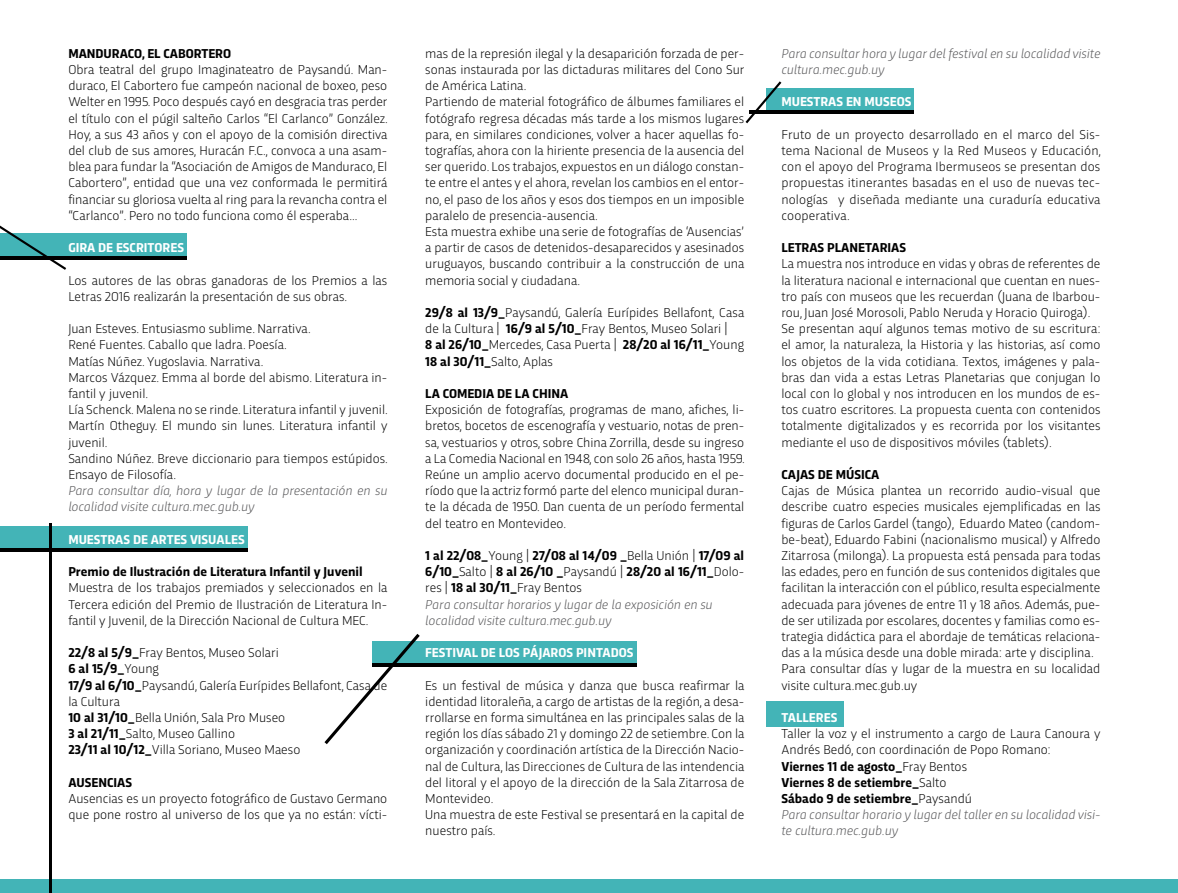
<style>
.page{position:relative;width:1178px;height:893px;background:#fff}
.page>*{position:absolute;margin:0;border:0;box-sizing:border-box;transform-origin:0 0}
.t1{font:300 13.5px/16.2px "Trasandina";color:#000}
.t2{font:italic 300 13.5px/16.2px "Trasandina";color:#58585a}
.t3{font:700 13.5px "Trasandina";color:#000}
.t4{font:700 13.5px "Trasandina";color:#fff}
.s1{font-weight:700}
.s2{font-weight:700;font-style:normal;color:#000}
.s3{font-style:normal;color:#000}
.s4{font-style:italic;color:#58585a}
</style>
<div class="page">
<div style="left:766px;top:88px;width:148px;height:26px;background:#43b4b7"></div>
<div style="left:766px;top:701px;width:78px;height:25px;background:#43b4b7"></div>
<div style="left:372px;top:641px;width:264px;height:26px;background:#43b4b7"></div>
<div style="left:0;top:233px;width:186px;height:26px;background:#43b4b7"></div>
<div style="left:0;top:526px;width:247px;height:26px;background:#43b4b7"></div>
<hr style="left:0;top:256px;width:186px;height:3px;background:#000">
<hr style="left:750px;top:111px;width:164px;height:3px;background:#000">
<hr style="left:0;top:549px;width:247px;height:3px;background:#000">
<hr style="left:372px;top:664px;width:264px;height:3px;background:#000">
<div style="left:0;top:879px;width:1178px;height:14px;background:#43b4b7"></div>
<svg style="left:324px;top:634px;width:96px;height:110px"></svg>
<svg style="left:745px;top:81px;width:36px;height:42px"></svg>
<hr style="left:49px;top:523px;width:2px;height:370px;background:#000">
<svg style="left:0;top:226px;width:66px;height:44px"></svg>
<p class="t3" style="left:68px;top:43px;width:164px">MANDURACO, EL CABORTERO</p>
<p class="t1" style="left:68px;top:60px;width:321px;text-align:justify">Obra teatral del grupo Imaginateatro de Paysandú. Man&shy;duraco, El Cabortero fue campeón nacional de boxeo, peso Welter en 1995. Poco después cayó en desgracia tras perder el título con el púgil salteño Carlos “El Carlanco” González.<br>Hoy, a sus 43 años y con el apoyo de la comisión directiva del club de sus amores, Huracán F.C., convoca a una asam&shy;blea para fundar la “Asociación de Amigos de Manduraco, El Cabortero”, entidad que una vez conformada le permitirá financiar su gloriosa vuelta al ring para la revancha contra el “Carlanco”. Pero no todo funciona como él esperaba...</p>
<p class="t4" style="left:68px;top:238px;width:117px">GIRA DE ESCRITORES</p>
<p class="t1" style="left:68px;top:271px;width:320px">Los autores de las obras ganadoras de los Premios a las<br>Letras 2016 realizarán la presentación de sus obras.</p>
<p class="t1" style="left:68px;top:320px;width:321px">Juan Esteves. Entusiasmo sublime. Narrativa.<br>René Fuentes. Caballo que ladra. Poesía.<br>Matías Núñez. Yugoslavia. Narrativa.<br>Marcos Vázquez. Emma al borde del abismo. Literatura in&shy;fantil y juvenil.<br>Lía Schenck. Malena no se rinde. Literatura infantil y juvenil.<br>Martín Otheguy. El mundo sin lunes. Literatura infantil y juvenil.<br>Sandino Núñez. Breve diccionario para tiempos estúpidos.<br>Ensayo de Filosofía.</p>
<p class="t2" style="left:68px;top:482px;width:320px">Para consultar día, hora y lugar de la presentación en su localidad visite cultura.mec.gub.uy</p>
<p class="t4" style="left:68px;top:529px;width:178px">MUESTRAS DE ARTES VISUALES</p>
<p class="t3" style="left:68px;top:562px;width:296px">PREMIO DE ILUSTRACIÓN DE LITERATURA INFANTIL Y JUVENIL</p>
<p class="t1" style="left:68px;top:579px;width:321px;text-align:justify">Muestra de los trabajos premiados y seleccionados en la Tercera edición del Premio de Ilustración de Literatura In&shy;fantil y Juvenil, de la Dirección Nacional de Cultura MEC.</p>
<p class="t1" style="left:68px;top:644px;width:320px"><span class="s1">22/8 AL 5/9_</span>Fray Bentos, Museo Solari<br><span class="s1">6 AL 15/9_</span>Young<br><span class="s1">17/9 AL 6/10_</span>Paysandú, Galería Eurípides Bellafont, Casa de la Cultura<br><span class="s1">10 AL 31/10_</span>Bella Unión, Sala Pro Museo<br><span class="s1">3 AL 21/11_</span>Salto, Museo Gallino<br><span class="s1">23/11 AL 10/12_</span>Villa Soriano, Museo Maeso</p>
<p class="t3" style="left:68px;top:772px;width:65px">AUSENCIAS</p>
<p class="t1" style="left:68px;top:789px;width:320px">Ausencias es un proyecto fotográfico de Gustavo Germano que pone rostro al universo de los que ya no están: vícti-</p>
<p class="t1" style="left:425px;top:44px;width:321px">mas de la represión ilegal y la desaparición forzada de per&shy;sonas instaurada por las dictaduras militares del Cono Sur de América Latina.<br>Partiendo de material fotográfico de álbumes familiares el fotógrafo regresa décadas más tarde a los mismos lugares para, en similares condiciones, volver a hacer aquellas fo&shy;tografías, ahora con la hiriente presencia de la ausencia del ser querido. Los trabajos, expuestos en un diálogo constan&shy;te entre el antes y el ahora, revelan los cambios en el entor&shy;no, el paso de los años y esos dos tiempos en un imposible paralelo de presencia-ausencia.<br>Esta muestra exhibe una serie de fotografías de ‘Ausencias’ a partir de casos de detenidos-desaparecidos y asesinados uruguayos, buscando contribuir a la construcción de una memoria social y ciudadana.</p>
<p class="t1" style="left:425px;top:303px;width:321px"><span class="s1">29/8 AL 13/9_</span>Paysandú, Galería Eurípides Bellafont, Casa de la Cultura | <span class="s1">16/9 AL 5/10_</span>Fray Bentos, Museo Solari |<br><span class="s1">8 AL 26/10_</span>Mercedes, Casa Puerta | <span class="s1">28/20 AL 16/11_</span>Young <span class="s1">18 AL 30/11_</span>Salto, Aplas</p>
<p class="t3" style="left:425px;top:383px;width:143px">LA COMEDIA DE LA CHINA</p>
<p class="t1" style="left:425px;top:401px;width:321px;text-align:justify">Exposición de fotografías, programas de mano, afiches, li&shy;bretos, bocetos de escenografía y vestuario, notas de pren&shy;sa, vestuarios y otros, sobre China Zorrilla, desde su ingreso a La Comedia Nacional en 1948, con solo 26 años, hasta 1959.<br>Reúne un amplio acervo documental producido en el pe&shy;ríodo que la actriz formó parte del elenco municipal duran&shy;te la década de 1950. Dan cuenta de un período fermental del teatro en Montevideo.</p>
<p class="t2" style="left:425px;top:546px;width:320px"><span class="s2">1 AL 22/08_</span><span class="s3">Young |</span> <span class="s2">27/08 AL 14/09 _</span><span class="s3">Bella Unión |</span> <span class="s2">17/09 AL 6/10_</span><span class="s3">Salto |</span> <span class="s2">8 AL 26/10 _</span><span class="s3">Paysandú |</span> <span class="s2">28/20 AL 16/11_</span><span class="s3">Dolo&shy;res |</span> <span class="s2">18 AL 30/11_</span><span class="s3">Fray Bentos<br></span>Para consultar horarios y lugar de la exposición en su localidad visite cultura.mec.gub.uy</p>
<p class="t4" style="left:425px;top:643px;width:14px">FESTIV</p>
<p class="t4" style="left:463px;top:643px;width:43px">ALDE LOS</p>
<p class="t4" style="left:523px;top:643px;width:36px">PÁJAROS</p>
<p class="t4" style="left:576px;top:643px;width:43px">PINTADOS</p>
<p class="t1" style="left:425px;top:676px;width:321px">Es un festival de música y danza que busca reafirmar la identidad litoraleña, a cargo de artistas de la región, a desa&shy;rrollarse en forma simultánea en las principales salas de la región los días sábado 21 y domingo 22 de setiembre. Con la organización y coordinación artística de la Dirección Nacio&shy;nal de Cultura, las Direcciones de Cultura de las intendencia del litoral y el apoyo de la dirección de la Sala Zitarrosa de Montevideo.<br>Una muestra de este Festival se presentará en la capital de nuestro país.</p>
<p class="t2" style="left:781px;top:44px;width:320px">Para consultar hora y lugar del festival en su localidad visite cultura.mec.gub.uy</p>
<p class="t4" style="left:781px;top:92px;width:19px">MUESTR</p>
<p class="t4" style="left:828px;top:92px;width:55px">AS EN MUSEOS</p>
<p class="t1" style="left:781px;top:125px;width:321px;text-align:justify">Fruto de un proyecto desarrollado en el marco del Sis&shy;tema Nacional de Museos y la Red Museos y Educación, con el apoyo del Programa Ibermuseos se presentan dos propuestas itinerantes basadas en el uso de nuevas tec&shy;nologías y diseñada mediante una curaduría educativa cooperativa.</p>
<p class="t3" style="left:781px;top:238px;width:126px">LETRAS PLANETARIAS</p>
<p class="t1" style="left:781px;top:255px;width:320px">La muestra nos introduce en vidas y obras de referentes de la literatura nacional e internacional que cuentan en nues&shy;tro país con museos que les recuerdan (Juana de Ibarbou&shy;rou, Juan José Morosoli, Pablo Neruda y Horacio Quiroga).<br>Se presentan aquí algunos temas motivo de su escritura: el amor, la naturaleza, la Historia y las historias, así como los objetos de la vida cotidiana. Textos, imágenes y pala&shy;bras dan vida a estas Letras Planetarias que conjugan lo local con lo global y nos introducen en los mundos de es&shy;tos cuatro escritores. La propuesta cuenta con contenidos totalmente digitalizados y es recorrida por los visitantes mediante el uso de dispositivos móviles (tablets).</p>
<p class="t3" style="left:781px;top:464px;width:92px">CAJAS DE MÚSICA</p>
<p class="t1" style="left:781px;top:482px;width:320px">Cajas de Música plantea un recorrido audio-visual que describe cuatro especies musicales ejemplificadas en las figuras de Carlos Gardel (tango), Eduardo Mateo (candom&shy;be-beat), Eduardo Fabini (nacionalismo musical) y Alfredo Zitarrosa (milonga). La propuesta está pensada para todas las edades, pero en función de sus contenidos digitales que facilitan la interacción con el público, resulta especialmente adecuada para jóvenes de entre 11 y 18 años. Además, pue&shy;de ser utilizada por escolares, docentes y familias como es&shy;trategia didáctica para el abordaje de temáticas relaciona&shy;das a la música desde una doble mirada: arte y disciplina.<br>Para consultar días y lugar de la muestra en su localidad visite cultura.mec.gub.uy</p>
<p class="t4" style="left:781px;top:707px;width:57px">TALLERES</p>
<p class="t1" style="left:781px;top:725px;width:321px">Taller la voz y el instrumento a cargo de Laura Canoura y Andrés Bedó, con coordinación de Popo Romano:<br><span class="s1">VIERNES 11 DE AGOSTO_</span>Fray Bentos<br><span class="s1">VIERNES 8 DE SETIEMBRE_</span>Salto<br><span class="s1">SÁBADO 9 DE SETIEMBRE_</span>Paysandú<br><span class="s4">Para consultar horario y lugar del taller en su localidad visi&shy;te cultura.mec.gub.uy</span></p>
</div>
